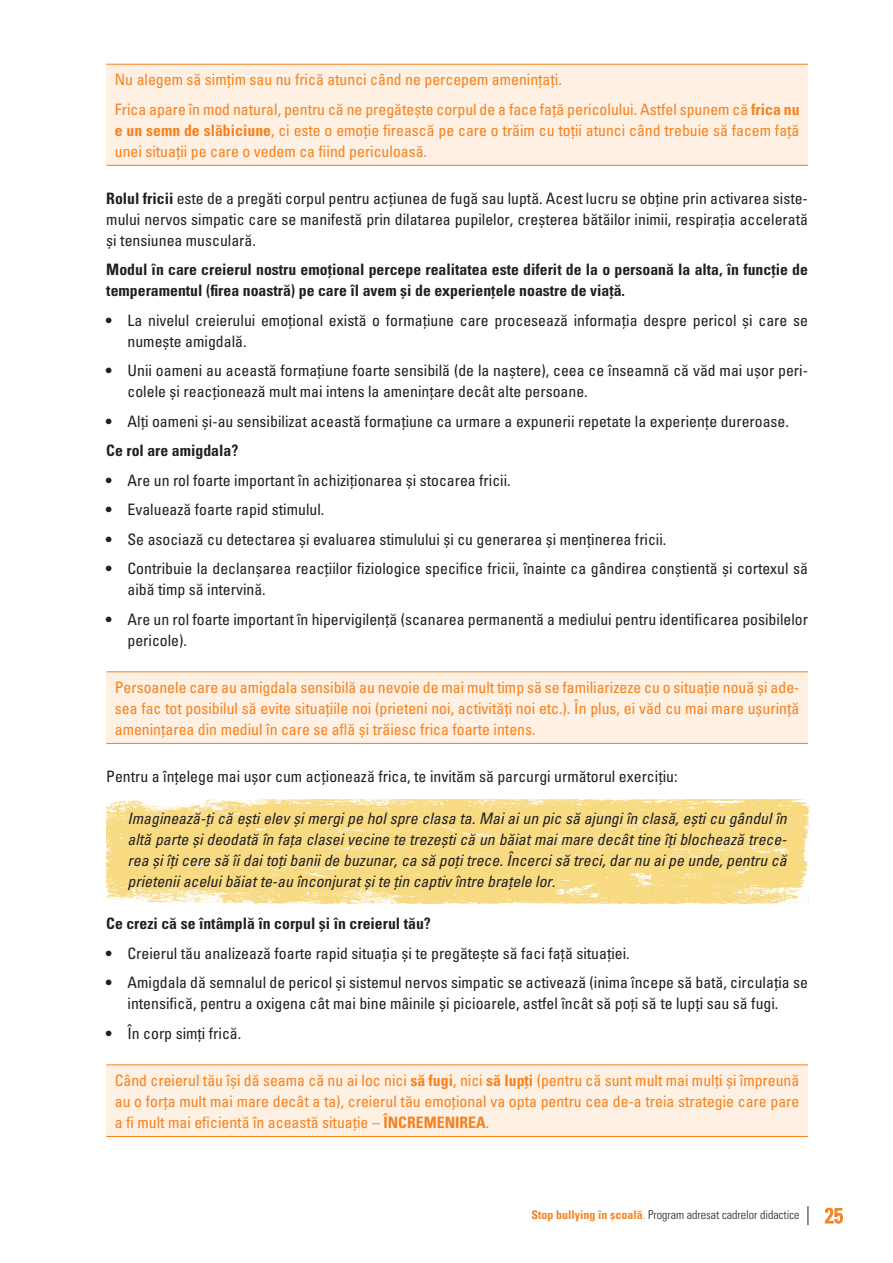
<style>
.page{position:relative;width:893px;height:1263px;background:#fff}
.page>*{position:absolute;margin:0;border:0;box-sizing:border-box;transform-origin:0 0}
.t1{font:condensed 15.75px/21px "Univers LTCYR 57";color:#231f20}
.t2{font:condensed 15.75px/21px "Univers LTCYR 57";color:#f58220}
.t3{font:15.75px/21px "Univers LTCYR 57 Condensed Obl";color:#231f20;text-align:justify}
.t4{font:15.75px/21px "Univers LTCYR 67 Bold Cond";color:#231f20}
.t5{font:12px "Univers LTCYR 47 Light Cond";color:#231f20}
.s1{font-family:"Univers LTCYR 67 Bold Cond";font-stretch:normal}
.s2{font-family:"Univers LTCYR 67 Bold Cond";color:#f58220}
.s3{color:#f58220}
.s4{font-family:"Univers LTCYR 57";font-stretch:condensed;font-size:21px;color:#f58220}
</style>
<div class="page">
<svg style="left:825px;top:1207px;width:18px;height:17px"></svg>
<svg style="left:807px;top:1206px;width:1px;height:19px"></svg>
<img style="left:107px;top:799px;width:701px;height:105px">
<div style="left:106px;top:64px;width:702px;height:101px;background:#fef0e2"></div>
<hr style="left:106px;top:64px;width:702px;height:1px;background:#f58220">
<hr style="left:106px;top:165px;width:702px;height:1px;background:#f58220">
<div style="left:106px;top:672px;width:702px;height:71px;background:#fef0e2"></div>
<hr style="left:106px;top:671px;width:702px;height:1px;background:#f58220">
<hr style="left:106px;top:743px;width:702px;height:1px;background:#f58220">
<div style="left:106px;top:1065px;width:702px;height:71px;background:#fef0e2"></div>
<hr style="left:106px;top:1064px;width:702px;height:1px;background:#f58220">
<hr style="left:106px;top:1136px;width:702px;height:1px;background:#f58220">
<p class="t2" style="left:115px;top:65px;width:686px;line-height:29.5px">Nu alegem să simțim sau nu frică atunci când ne percepem amenințați.<br>Frica apare în mod natural, pentru că ne pregătește corpul de a face față pericolului. Astfel spunem că <span class="s1">frica nu</span></p>
<p class="t2" style="left:115px;top:119px;width:686px"><span class="s1">e un semn de slăbiciune</span>, ci este o emoție firească pe care o trăim cu toții atunci când trebuie să facem față unei situații pe care o vedem ca fiind periculoasă.</p>
<p class="t1" style="left:106px;top:187px;width:703px;text-align:justify"><span class="s1">Rolul fricii</span> este de a pregăti corpul pentru acțiunea de fugă sau luptă. Acest lucru se obține prin activarea siste&shy;mului nervos simpatic care se manifestă prin dilatarea pupilelor, creșterea bătăilor inimii, respirația accelerată şi tensiunea musculară.</p>
<p class="t4" style="left:106px;top:259px;width:703px">Modul în care creierul nostru emoțional percepe realitatea este diferit de la o persoană la alta, în funcție de temperamentul (firea noastră) pe care îl avem și de experiențele noastre de viață.</p>
<p class="t1" style="left:128px;top:309px;width:682px;text-indent:-21px">• La nivelul creierului emoțional există o formațiune care procesează informația despre pericol şi care se numește amigdală.</p>
<p class="t1" style="left:128px;top:360px;width:682px;text-indent:-21px">• Unii oameni au această formațiune foarte sensibilă (de la naștere), ceea ce înseamnă că văd mai ușor peri&shy;colele și reacționează mult mai intens la amenințare decât alte persoane.</p>
<p class="t1" style="left:106px;top:410px;width:684px">• Alți oameni și-au sensibilizat această formațiune ca urmare a expunerii repetate la experiențe dureroase.</p>
<p class="t4" style="left:106px;top:440px;width:134px">Ce rol are amigdala?</p>
<p class="t1" style="left:106px;top:469px;width:406px">• Are un rol foarte important în achiziționarea şi stocarea fricii.</p>
<p class="t1" style="left:106px;top:499px;width:220px">• Evaluează foarte rapid stimulul.</p>
<p class="t1" style="left:106px;top:528px;width:562px">• Se asociază cu detectarea şi evaluarea stimulului şi cu generarea şi menținerea fricii.</p>
<p class="t1" style="left:128px;top:558px;width:682px;text-indent:-21px">• Contribuie la declanșarea reacțiilor fiziologice specifice fricii, înainte ca gândirea conștientă şi cortexul să aibă timp să intervină.</p>
<p class="t1" style="left:128px;top:608px;width:682px;text-indent:-21px">• Are un rol foarte important în hipervigilenţă (scanarea permanentă a mediului pentru identificarea posibilelor pericole).</p>
<p class="t2" style="left:115px;top:676px;width:686px;text-align:justify">Persoanele care au amigdala sensibilă au nevoie de mai mult timp să se familiarizeze cu o situație nouă și ade&shy;sea fac tot posibilul să evite situațiile noi (prieteni noi, activități noi etc.). În plus, ei văd cu mai mare ușurință amenințarea din mediul în care se află și trăiesc frica foarte intens.</p>
<p class="t1" style="left:106px;top:765px;width:573px">Pentru a înțelege mai ușor cum acționează frica, te invităm să parcurgi următorul exercițiu:</p>
<p class="t3" style="left:128px;top:807px;width:661px">Imaginează-ți că ești elev și mergi pe hol spre clasa ta. Mai ai un pic să ajungi în clasă, ești cu gândul în altă parte și deodată în fața clasei vecine te trezești că un băiat mai mare decât tine îți blochează trece&shy;rea și îți cere să îi dai toți banii de buzunar, ca să poți trece. Încerci să treci, dar nu ai pe unde, pentru că prietenii acelui băiat te-au înconjurat și te țin captiv între brațele lor.</p>
<p class="t4" style="left:106px;top:913px;width:326px">Ce crezi că se întâmplă în corpul și în creierul tău?</p>
<p class="t1" style="left:106px;top:942px;width:525px">• Creierul tău analizează foarte rapid situația și te pregătește să faci față situației.</p>
<p class="t1" style="left:106px;top:972px;width:703px;text-align:center">• Amigdala dă semnalul de pericol și sistemul nervos simpatic se activează (inima începe să bată, circulația se intensifică, pentru a oxigena cât mai bine mâinile și picioarele, astfel încât să poți să te lupți sau să fugi.</p>
<p class="t1" style="left:106px;top:1022px;width:136px">• În corp simți frică.</p>
<p class="t2" style="left:115px;top:1069px;width:686px;text-align:justify">Când creierul tău își dă seama că nu ai loc nici <span class="s1">să fugi</span>, nici <span class="s1">să lupți</span> (pentru că sunt mult mai mulți și împreună au o forța mult mai mare decât a ta), creierul tău emoțional va opta pentru cea de-a treia strategie care pare a fi mult mai eficientă în această situație – <span class="s1">ÎNCREMENIREA</span>.</p>
<p class="t5" style="left:531px;top:1206px;width:313px"><span class="s2">Stop bullying în școală</span><span class="s3">.</span> Program adresat cadrelor didactice <span class="s4">25</span></p>
</div>
